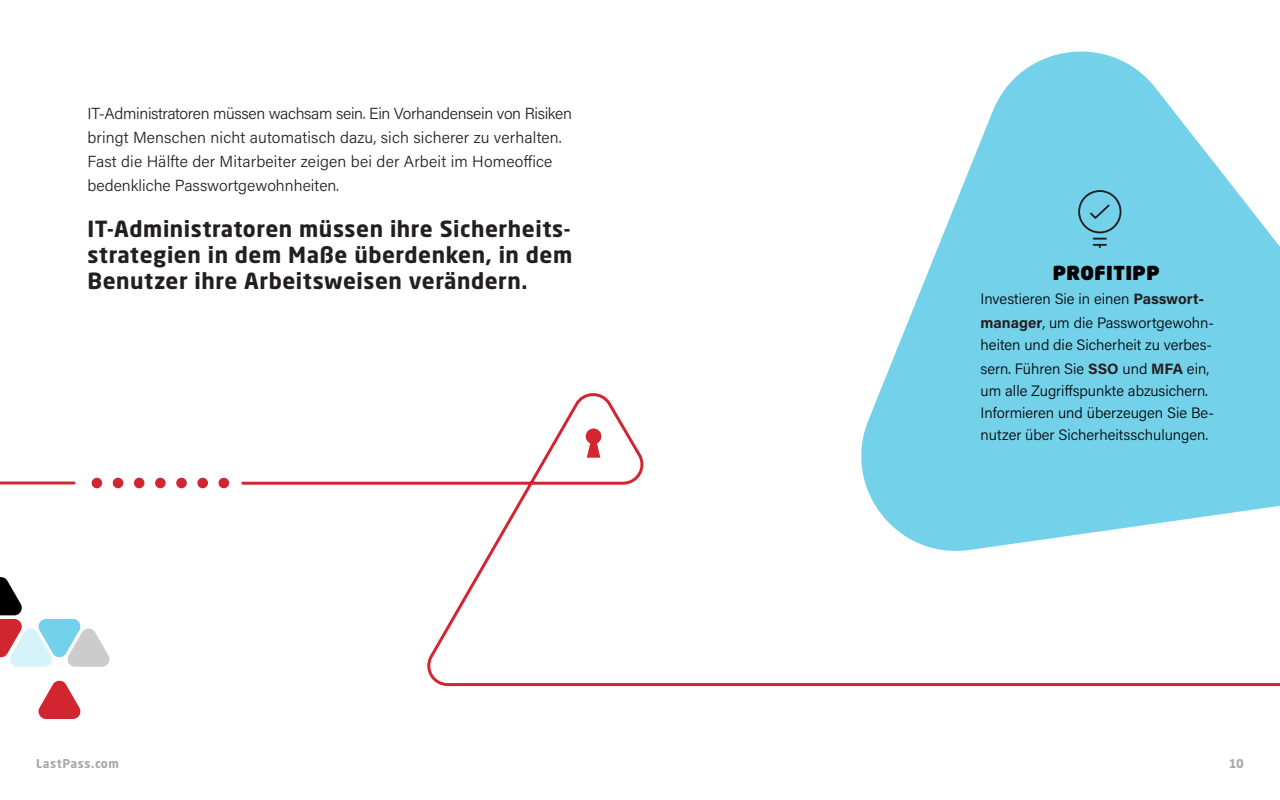
<style>
.page{position:relative;width:1280px;height:800px;background:#fff}
.page>*{position:absolute;margin:0;border:0;box-sizing:border-box;transform-origin:0 0}
.t1{font:700 22px/26px "Neo Sans W1 G";letter-spacing:.025em;color:#231f20}
.body_2019{font:900 19px "Neo Sans W1 G";letter-spacing:.025em;color:#000}
.body{font:300 16px/24px "Acumin Pro";letter-spacing:.005em;color:#231f20}
.body-2{font:300 15px/24px "Acumin Pro";color:#000}
.t2{font:700 12px "Neo Sans W1 G";letter-spacing:.05em;color:#a8a9ad}
.s1{font-weight:700;color:#231f20}
</style>
<div class="page">
<svg style="left:880px;top:51px;width:400px;height:340px;fill:#74d1ea"></svg>
<svg style="left:241px;top:391px;width:1039px;height:296px"></svg>
<div style="left:219px;top:478px;width:10px;height:10px;background:#d12630;border-radius:50%"></div>
<div style="left:197px;top:478px;width:11px;height:10px;background:#d12630;border-radius:50%"></div>
<div style="left:176px;top:478px;width:11px;height:10px;background:#d12630;border-radius:50%"></div>
<div style="left:155px;top:478px;width:11px;height:10px;background:#d12630;border-radius:50%"></div>
<div style="left:134px;top:478px;width:11px;height:10px;background:#d12630;border-radius:50%"></div>
<div style="left:113px;top:478px;width:10px;height:10px;background:#d12630;border-radius:50%"></div>
<div style="left:92px;top:478px;width:10px;height:10px;background:#d12630;border-radius:50%"></div>
<hr style="left:0;top:481px;width:74px;height:3px;background:#d12630">
<svg style="left:1077px;top:189px;width:45px;height:60px;background:#69bacf"></svg>
<svg style="left:586px;top:428px;width:15px;height:30px"></svg>
<svg style="left:38px;top:680px;width:43px;height:39px"></svg>
<svg style="left:0;top:577px;width:110px;height:90px"></svg>
<p class="body" style="left:87px;top:100px;width:486px">IT-Administratoren müssen wachsam sein. Ein Vorhandensein von Risiken bringt Menschen nicht automatisch dazu, sich sicherer zu verhalten.<br>Fast die Hälfte der Mitarbeiter zeigen bei der Arbeit im Homeoffice bedenkliche Passwortgewohnheiten.</p>
<h2 class="t1" style="left:87px;top:215px;width:486px">IT-Administratoren müssen ihre Sicherheits&shy;strategien in dem Maße überdenken, in dem<br>Benutzer ihre Arbeitsweisen verändern.</h2>
<p class="body_2019" style="left:1053px;top:261px;width:108px">PROFITIPP</p>
<p class="body-2" style="left:981px;top:286px;width:233px">Investieren Sie in einen <span class="s1">Passwort&shy;manager</span>, um die Passwortgewohn-</p>
<p class="body-2" style="left:981px;top:332px;width:233px">heiten und die Sicherheit zu verbes&shy;sern. Führen Sie <span class="s1">SSO</span> und <span class="s1">MFA</span> ein,</p>
<p class="body-2" style="left:981px;top:379px;width:235px;line-height:22px">um alle Zugriffspunkte abzusichern.<br>Informieren und überzeugen Sie Be&shy;nutzer über Sicherheitsschulungen.</p>
<p class="t2" style="left:36px;top:756px;width:85px">LastPass.com</p>
<p class="t2" style="left:1229px;top:756px;width:17px">10</p>
</div>
